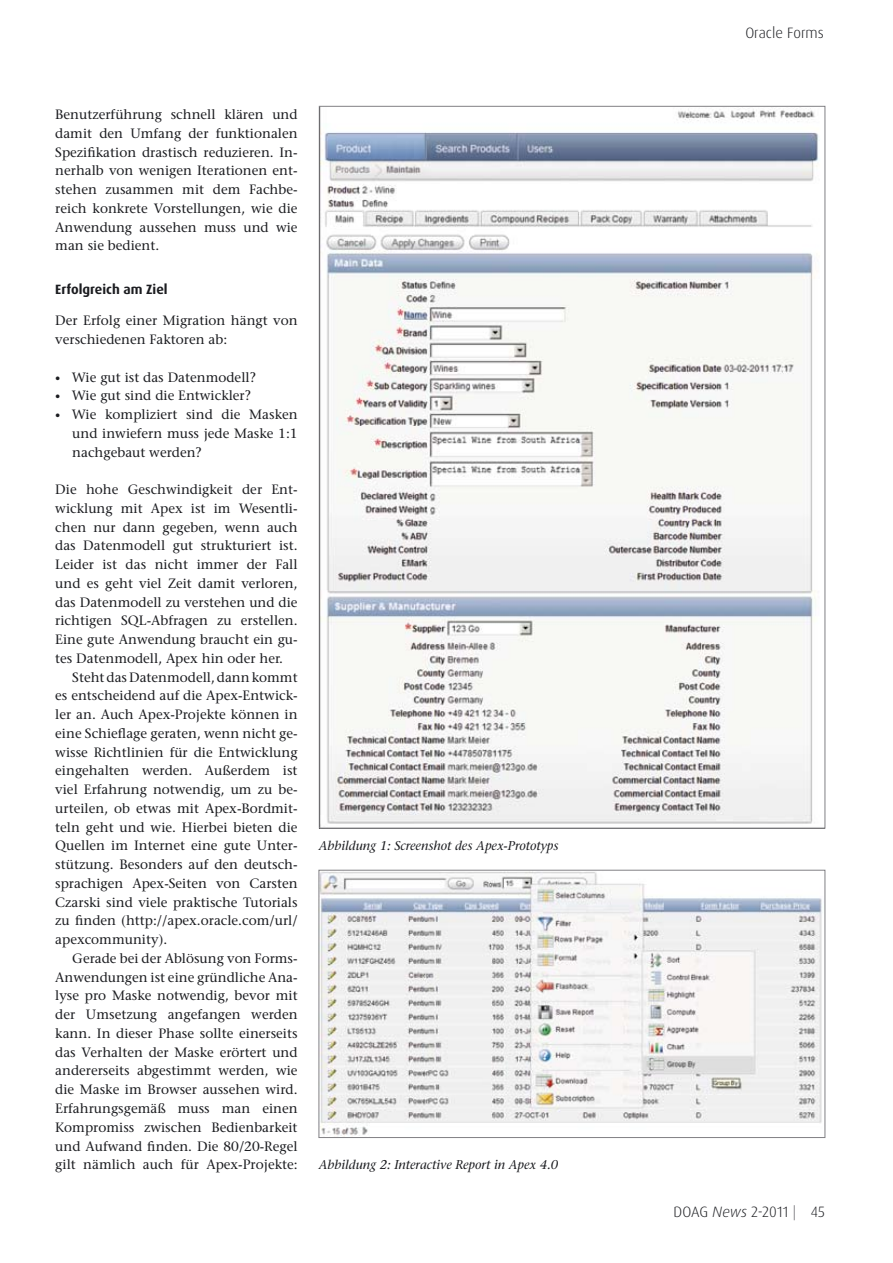
<style>
.page{position:relative;width:893px;height:1263px;background:#fff}
.page>*{position:absolute;margin:0;border:0;box-sizing:border-box;transform-origin:0 0}
.t1{font:300 15px "Dax Pro";color:#1b1c20}
.t2{font:500 13.5px/18.8px "Stone Serif Std";color:#1b1c20;text-align:justify}
.t3{font:700 13.5px "Dax Pro";color:#1b1c20}
.t4{font:italic 500 12.75px "Stone Serif Std";color:#1b1c20}
.s1{font-size:10.5px}
.s2{font-style:italic}
.s3{color:#68676c}
</style>
<div class="page">
<img style="left:321px;top:872px;width:501px;height:264px">
<div style="left:319px;top:870px;width:506px;height:268px;border:1px solid #818084"></div>
<img style="left:321px;top:108px;width:498px;height:716px">
<p class="t2" style="left:55px;top:105px;width:244px">Benutzerführung schnell klären und damit den Umfang der funktionalen Spezifikation drastisch reduzieren. In&shy;nerhalb von wenigen Iterationen ent&shy;stehen zusammen mit dem Fachbe&shy;reich konkrete Vorstellungen, wie die Anwendung aussehen muss und wie man sie bedient.</p>
<p class="t3" style="left:55px;top:280px;width:114px">Erfolgreich am Ziel</p>
<p class="t2" style="left:55px;top:311px;width:244px">Der Erfolg einer Migration hängt von verschiedenen Faktoren ab:</p>
<p class="t2" style="left:55px;top:368px;width:202px"><span class="s1">•</span> Wie gut ist das Datenmodell?</p>
<p class="t2" style="left:55px;top:386px;width:197px"><span class="s1">•</span> Wie gut sind die Entwickler?</p>
<p class="t2" style="left:72px;top:405px;width:227px;text-indent:-17px"><span class="s1">•</span> Wie kompliziert sind die Masken und inwiefern muss jede Maske 1:1 nachgebaut werden?</p>
<p class="t2" style="left:55px;top:480px;width:244px">Die hohe Geschwindigkeit der Ent&shy;wicklung mit Apex ist im Wesentli&shy;chen nur dann gegeben, wenn auch das Datenmodell gut strukturiert ist.<br>Leider ist das nicht immer der Fall und es geht viel Zeit damit verloren, das Datenmodell zu verstehen und die richtigen SQL-Abfragen zu erstellen.<br>Eine gute Anwendung braucht ein gu&shy;tes Datenmodell, Apex hin oder her.</p>
<p class="t2" style="left:55px;top:668px;width:244px;text-indent:17px">Steht das Datenmodell, dann kommt es entscheidend auf die Apex-Entwick&shy;ler an. Auch Apex-Projekte können in eine Schieflage geraten, wenn nicht ge&shy;wisse Richtlinien für die Entwicklung eingehalten werden. Außerdem ist viel Erfahrung notwendig, um zu be&shy;urteilen, ob etwas mit Apex-Bordmit&shy;teln geht und wie. Hierbei bieten die Quellen im Internet eine gute Unter&shy;stützung. Besonders auf den deutsch&shy;sprachigen Apex-Seiten von Carsten Czarski sind viele praktische Tutorials zu finden (http://apex.oracle.com/url/ apexcommunity).</p>
<p class="t2" style="left:55px;top:949px;width:244px;text-indent:17px">Gerade bei der Ablösung von Forms-Anwendungen ist eine gründliche Ana&shy;lyse pro Maske notwendig, bevor mit der Umsetzung angefangen werden kann. In dieser Phase sollte einerseits das Verhalten der Maske erörtert und andererseits abgestimmt werden, wie die Maske im Browser aussehen wird.<br>Erfahrungsgemäß muss man einen Kompromiss zwischen Bedienbarkeit und Aufwand finden. Die 80/20-Regel gilt nämlich auch für Apex-Projekte:</p>
<p class="t4" style="left:319px;top:838px;width:241px">Abbildung 1: Screenshot des Apex-Prototyps</p>
<p class="t4" style="left:319px;top:1157px;width:241px">Abbildung 2: Interactive Report in Apex 4.0</p>
<p class="t1" style="left:745px;top:23px;width:80px">Oracle Forms</p>
<p class="t1" style="left:673px;top:1202px;width:153px">DOAG <span class="s2">News</span> 2-2011 <span class="s3">|</span> 45</p>
</div>
